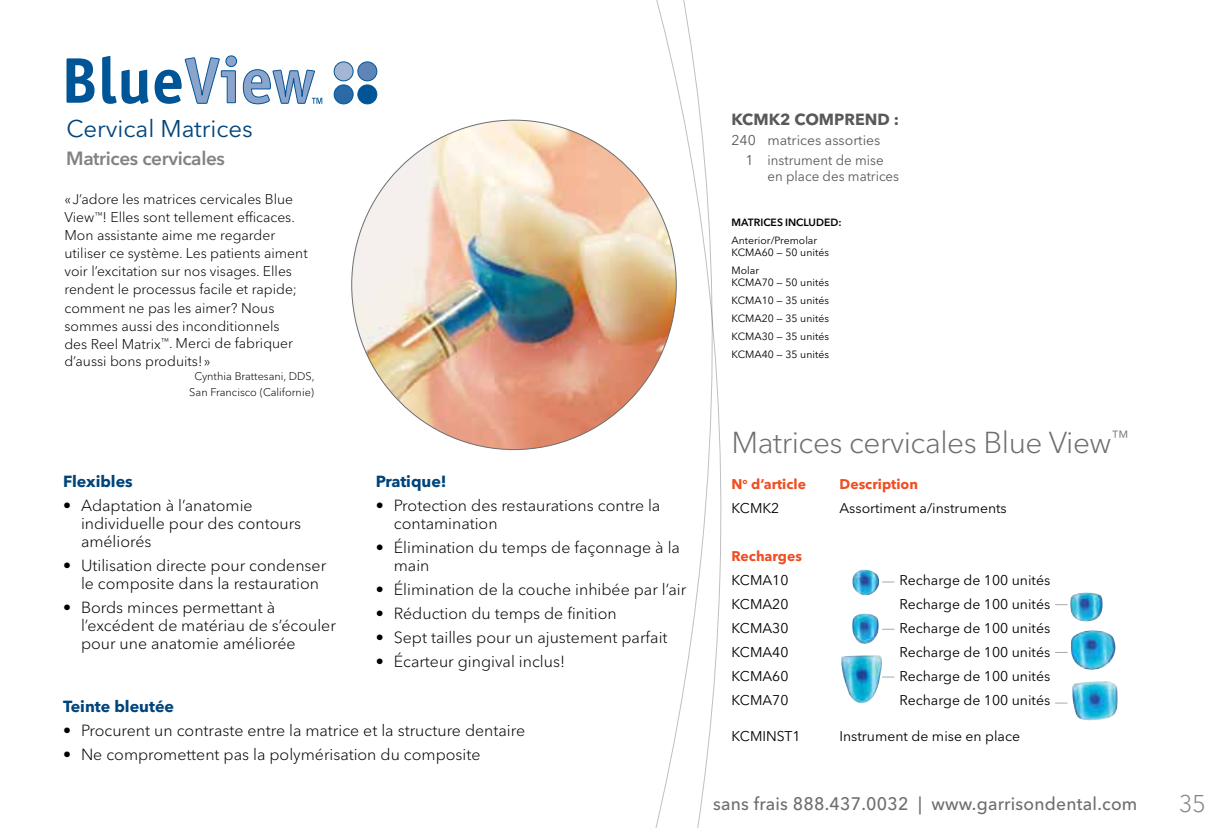
<style>
.page{position:relative;width:1224px;height:828px;background:#fff}
.page>*{position:absolute;margin:0;border:0;box-sizing:border-box;transform-origin:0 0}
.t1{font:300 30px "Avenir Next World";letter-spacing:-.015em;color:#6d6e71}
.t2{font:24px "Avenir Next World";color:#00447c}
.t3{font:300 24px "Avenir Next World";color:#808285}
.t4{font:600 19px "Avenir Next World";letter-spacing:-.02em;color:#808285}
.t5{font:500 18px "Avenir Next World";letter-spacing:.015em;color:#6d6e71}
.t6{font:300 16px/18px "Avenir Next World";color:#000}
.t7{font:700 16px "Avenir Next World";color:#00447c}
.t8{font:700 16px "Avenir Next World";color:#58595b}
.t9{font:300 14px/18px "Avenir Next World";color:#000}
.t10{font:14px "Avenir Next World";color:#000}
.t11{font:14px/20px "Avenir Next World";color:#58595b;text-align:right}
.t12{font:700 14px "Avenir Next World";color:#f04e23}
.t13{font:14px "Avenir Next World";color:#58595b;scale:.95 1}
.t14{font:300 11px/16px "Avenir Next World";color:#000;text-align:center}
.t15{font:10.4px/18px "Avenir Next World";color:#000}
.t16{font:600 10.4px "Avenir Next World";color:#000}
</style>
<div class="page">
<svg style="left:322px;top:0;width:400px;height:828px"></svg>
<div style="left:334px;top:62px;width:19px;height:19px;background:#a4b6d6;border-radius:50%"></div>
<div style="left:334px;top:61px;width:20px;height:20px;border:1px solid #005596;border-radius:50%"></div>
<div style="left:358px;top:62px;width:19px;height:19px;background:#5e84b8;border-radius:50%"></div>
<div style="left:357px;top:61px;width:20px;height:20px;border:1px solid #005596;border-radius:50%"></div>
<div style="left:334px;top:85px;width:19px;height:19px;background:#2a6aa6;border-radius:50%"></div>
<div style="left:334px;top:85px;width:20px;height:19px;border:1px solid #005596;border-radius:50%"></div>
<div style="left:358px;top:85px;width:19px;height:19px;background:#005596;border-radius:50%"></div>
<div style="left:357px;top:85px;width:20px;height:19px;border:1px solid #005596;border-radius:50%"></div>
<svg style="left:67px;top:58px;width:28px;height:45px"></svg>
<svg style="left:102px;top:56px;width:46px;height:48px"></svg>
<svg style="left:155px;top:55px;width:82px;height:49px"></svg>
<svg style="left:243px;top:69px;width:79px;height:36px"></svg>
<img style="left:352px;top:120px;width:324px;height:330px">
<img style="left:852px;top:570px;width:27px;height:26px">
<img style="left:1070px;top:593px;width:33px;height:28px">
<img style="left:852px;top:614px;width:27px;height:30px">
<img style="left:1071px;top:630px;width:45px;height:40px">
<img style="left:841px;top:655px;width:41px;height:49px">
<img style="left:1072px;top:681px;width:46px;height:39px">
<svg style="left:882px;top:582px;width:12px;height:1px"></svg>
<svg style="left:882px;top:629px;width:12px;height:1px"></svg>
<svg style="left:1055px;top:604px;width:13px;height:1px"></svg>
<svg style="left:882px;top:677px;width:12px;height:1px"></svg>
<svg style="left:1055px;top:652px;width:13px;height:1px"></svg>
<svg style="left:1055px;top:703px;width:13px;height:1px"></svg>
<h2 class="t2" style="left:67px;top:109px;width:188px">Cervical Matrices</h2>
<p class="t4" style="left:66px;top:147px;width:160px">Matrices cervicales</p>
<p class="t9" style="left:64px;top:191px;width:245px">«J’adore les matrices cervicales Blue View<sup>™</sup>! Elles sont tellement efficaces.<br>Mon assistante aime me regarder utiliser ce système. Les patients aiment voir l’excitation sur nos visages. Elles rendent le processus facile et rapide; comment ne pas les aimer? Nous sommes aussi des inconditionnels<br>des Reel Matrix<sup>™</sup>. Merci de fabriquer d’aussi bons produits!»</p>
<p class="t14" style="left:189px;top:368px;width:127px">Cynthia Brattesani, DDS,<br>San Francisco (Californie)</p>
<p class="t7" style="left:63px;top:472px;width:71px">Flexibles</p>
<p class="t6" style="left:81px;top:496px;width:222px;text-indent:-18px">• Adaptation à l’anatomie individuelle pour des contours améliorés</p>
<p class="t6" style="left:81px;top:556px;width:247px;text-indent:-18px">• Utilisation directe pour condenser le composite dans la restauration</p>
<p class="t6" style="left:81px;top:598px;width:256px;text-indent:-18px">• Bords minces permettant à l’excédent de matériau de s’écouler pour une anatomie améliorée</p>
<p class="t7" style="left:376px;top:472px;width:72px">Pratique!</p>
<p class="t6" style="left:394px;top:496px;width:268px;text-indent:-18px">• Protection des restaurations contre la contamination</p>
<p class="t6" style="left:394px;top:538px;width:288px;text-indent:-18px">• Élimination du temps de façonnage à la main</p>
<p class="t6" style="left:376px;top:580px;width:312px">• Élimination de la couche inhibée par l’air</p>
<p class="t6" style="left:376px;top:604px;width:243px">• Réduction du temps de finition</p>
<p class="t6" style="left:376px;top:628px;width:293px">• Sept tailles pour un ajustement parfait</p>
<p class="t6" style="left:376px;top:652px;width:191px">• Écarteur gingival inclus!</p>
<p class="t7" style="left:63px;top:698px;width:113px">Teinte bleutée</p>
<p class="t6" style="left:63px;top:722px;width:464px">• Procurent un contraste entre la matrice et la structure dentaire</p>
<p class="t6" style="left:63px;top:746px;width:419px">• Ne compromettent pas la polymérisation du composite</p>
<p class="t8" style="left:732px;top:110px;width:169px">KCMK2 COMPREND :</p>
<p class="t11" style="left:732px;top:130px;width:154px">240 matrices assorties<br>1 instrument de mise</p>
<p class="t13" style="left:768px;top:165px;width:140px">en place des matrices</p>
<p class="t16" style="left:732px;top:216px;width:112px">MATRICES INCLUDED:</p>
<p class="t15" style="left:732px;top:235px;width:99px;line-height:12px">Anterior/Premolar<br>KCMA60 — 50 unités</p>
<p class="t15" style="left:732px;top:265px;width:99px;line-height:12px">Molar<br>KCMA70 — 50 unités</p>
<p class="t15" style="left:732px;top:292px;width:99px;text-align:justify">KCMA10 — 35 unités KCMA20 — 35 unités KCMA30 — 35 unités KCMA40 — 35 unités</p>
<h1 class="t1" style="left:732px;top:419px;width:399px">Matrices cervicales Blue View<sup>™</sup></h1>
<p class="t12" style="left:732px;top:476px;width:76px">N<sup>o</sup> d’article</p>
<p class="t12" style="left:840px;top:476px;width:80px">Description</p>
<p class="t10" style="left:732px;top:497px;width:49px">KCMK2</p>
<p class="t10" style="left:840px;top:497px;width:169px">Assortiment a/instruments</p>
<p class="t12" style="left:732px;top:548px;width:72px">Recharges</p>
<p class="t10" style="left:732px;top:569px;width:58px">KCMA10</p>
<p class="t10" style="left:900px;top:569px;width:152px">Recharge de 100 unités</p>
<p class="t10" style="left:732px;top:593px;width:58px">KCMA20</p>
<p class="t10" style="left:900px;top:593px;width:152px">Recharge de 100 unités</p>
<p class="t10" style="left:732px;top:617px;width:58px">KCMA30</p>
<p class="t10" style="left:900px;top:617px;width:152px">Recharge de 100 unités</p>
<p class="t10" style="left:732px;top:641px;width:58px">KCMA40</p>
<p class="t10" style="left:900px;top:641px;width:152px">Recharge de 100 unités</p>
<p class="t10" style="left:732px;top:665px;width:58px">KCMA60</p>
<p class="t10" style="left:900px;top:665px;width:152px">Recharge de 100 unités</p>
<p class="t10" style="left:732px;top:689px;width:58px">KCMA70</p>
<p class="t10" style="left:900px;top:689px;width:152px">Recharge de 100 unités</p>
<p class="t10" style="left:732px;top:725px;width:70px">KCMINST1</p>
<p class="t10" style="left:840px;top:725px;width:182px">Instrument de mise en place</p>
<p class="t5" style="left:713px;top:793px;width:426px">sans frais 888.437.0032 | www.garrisondental.com</p>
<h2 class="t3" style="left:1179px;top:785px;width:29px">35</h2>
</div>
